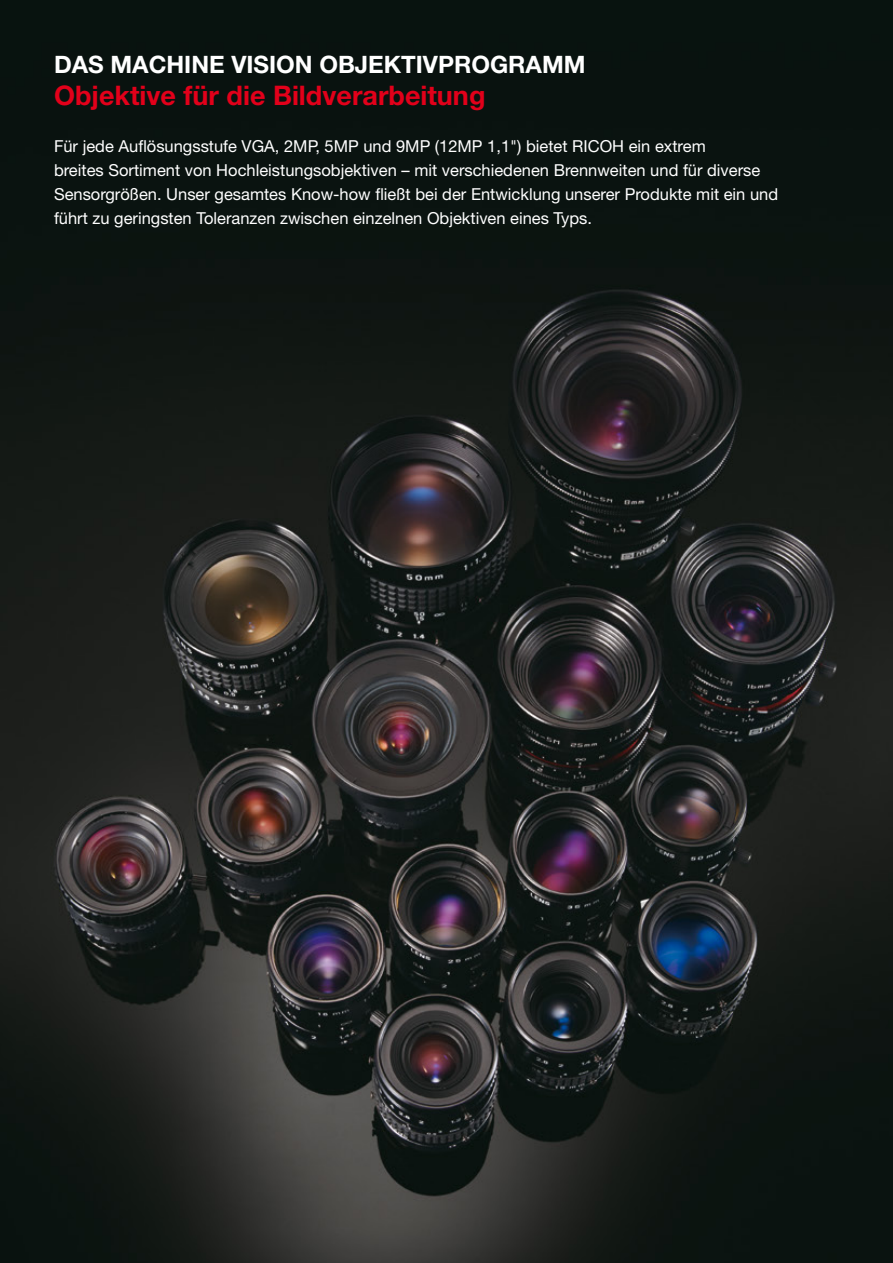
<style>
.page{position:relative;width:893px;height:1263px;background:#fff}
.page>*{position:absolute;margin:0;border:0;box-sizing:border-box;transform-origin:0 0}
.t1{font:700 27px "Helvetica Neue";color:#e2001a}
.t2{font:700 24px "Helvetica Neue";color:#fff}
.t3{font:16.5px/24px "Helvetica Neue";color:#fff}
</style>
<div class="page">
<img style="left:0;top:0;width:893px;height:1263px">
<h2 class="t2" style="left:54px;top:49px;width:533px">DAS MACHINE VISION OBJEKTIVPROGRAMM</h2>
<h1 class="t1" style="left:54px;top:79px;width:433px">Objektive für die Bildverarbeitung</h1>
<p class="t3" style="left:54px;top:134px;width:726px">Für jede Auflösungsstufe VGA, 2MP, 5MP und 9MP (12MP 1,1") bietet RICOH ein extrem<br>breites Sortiment von Hochleistungsobjektiven – mit verschiedenen Brennweiten und für diverse Sensorgrößen. Unser gesamtes Know-how fließt bei der Entwicklung unserer Produkte mit ein und führt zu geringsten Toleranzen zwischen einzelnen Objektiven eines Typs.</p>
</div>
